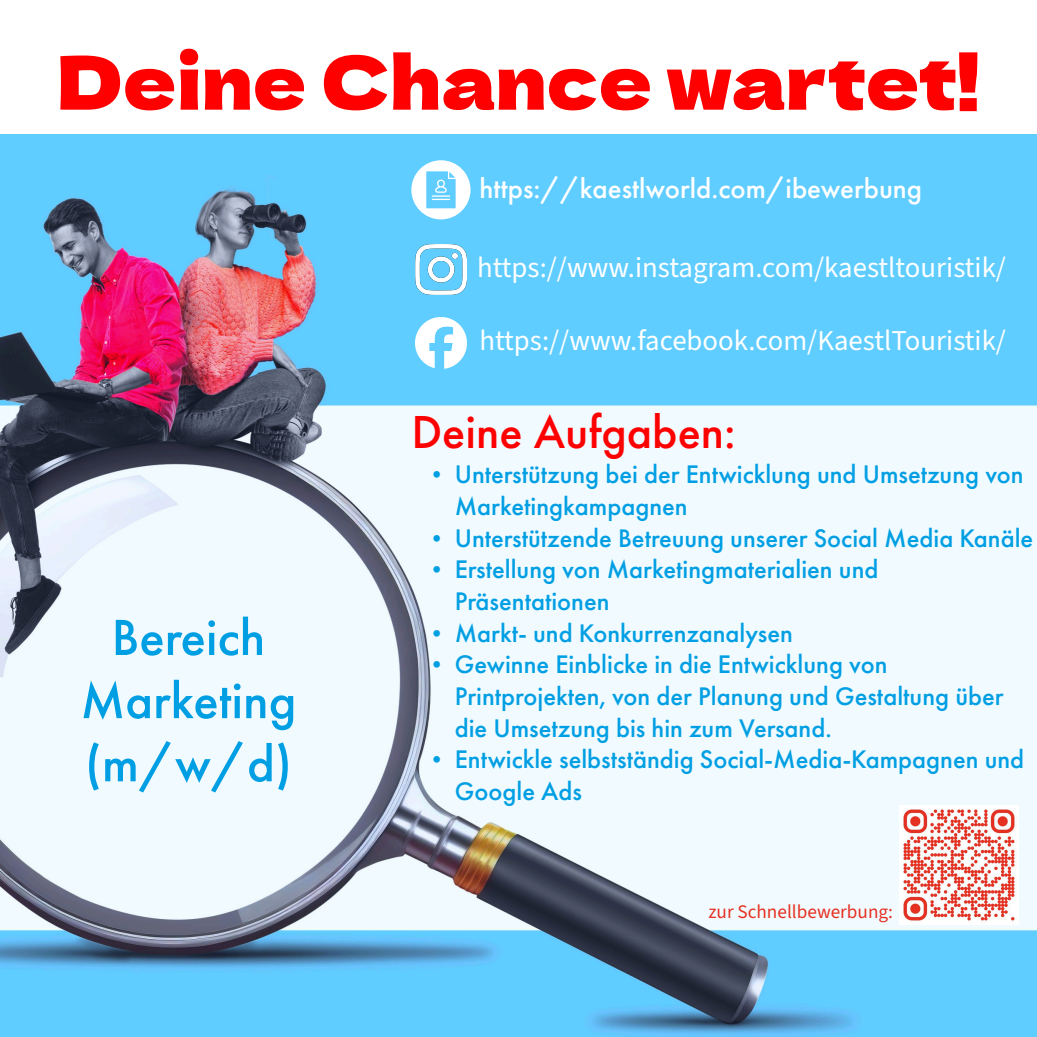
<style>
.page{position:relative;width:1037px;height:1037px;background:#fff}
.page>*{position:absolute;margin:0;border:0;box-sizing:border-box;transform-origin:0 0}
.t1{font:73.6px "Dela Gothic One";color:#f00}
.t2{font:500 52.8px/63.2px "Futura PT";color:#009fe3;text-align:center}
.t3{font:500 48px "Futura PT";color:#f00}
.t4{font:28.8px "Source Sans 3";color:#fff}
.t5{font:500 28.8px "Futura PT";color:#fff}
.t6{font:500 26.4px/31.6px "Futura PT";color:#009fe3}
.t7{font:19.2px "Source Sans 3";color:#e73223}
.s1{font-family:"Times New Roman";font-weight:400}
</style>
<div class="page">
<img style="left:0;top:135px;width:1037px;height:902px">
<img style="left:416px;top:244px;width:50px;height:51px">
<img style="left:416px;top:317px;width:50px;height:51px">
<img style="left:899px;top:806px;width:119px;height:118px">
<svg style="left:411px;top:160px;width:59px;height:59px"></svg>
<h1 class="t1" style="left:57px;top:25px;width:924px">Deine Chance wartet!</h1>
<p class="t5" style="left:479px;top:171px;width:444px">https://kaestlworld.com/ibewerbung</p>
<p class="t4" style="left:477px;top:249px;width:530px">https://www.instagram.com/kaestltouristik/</p>
<p class="t4" style="left:479px;top:322px;width:528px">https://www.facebook.com/KaestlTouristik/</p>
<h2 class="t2" style="left:80px;top:606px;width:218px">Bereich<br>Marketing (m/w/d)</h2>
<h3 class="t3" style="left:411px;top:403px;width:326px">Deine Aufgaben:</h3>
<p class="t6" style="left:455px;top:459px;width:570px;text-indent:-22px"><span class="s1">•</span> Unterstützung bei der Entwicklung und Umsetzung von<br>Marketingkampagnen</p>
<p class="t6" style="left:432px;top:522px;width:602px"><span class="s1">•</span> Unterstützende Betreuung unserer Social Media Kanäle</p>
<p class="t6" style="left:455px;top:554px;width:425px;text-indent:-22px"><span class="s1">•</span> Erstellung von Marketingmaterialien und<br>Präsentationen</p>
<p class="t6" style="left:432px;top:617px;width:362px"><span class="s1">•</span> Markt- und Konkurrenzanalysen</p>
<p class="t6" style="left:455px;top:649px;width:550px;text-indent:-22px"><span class="s1">•</span> Gewinne Einblicke in die Entwicklung von<br>Printprojekten, von der Planung und Gestaltung über die Umsetzung bis hin zum Versand.</p>
<p class="t6" style="left:455px;top:744px;width:571px;text-indent:-22px"><span class="s1">•</span> Entwickle selbstständig Social-Media-Kampagnen und<br>Google Ads</p>
<p class="t7" style="left:708px;top:900px;width:186px">zur Schnellbewerbung:</p>
</div>
